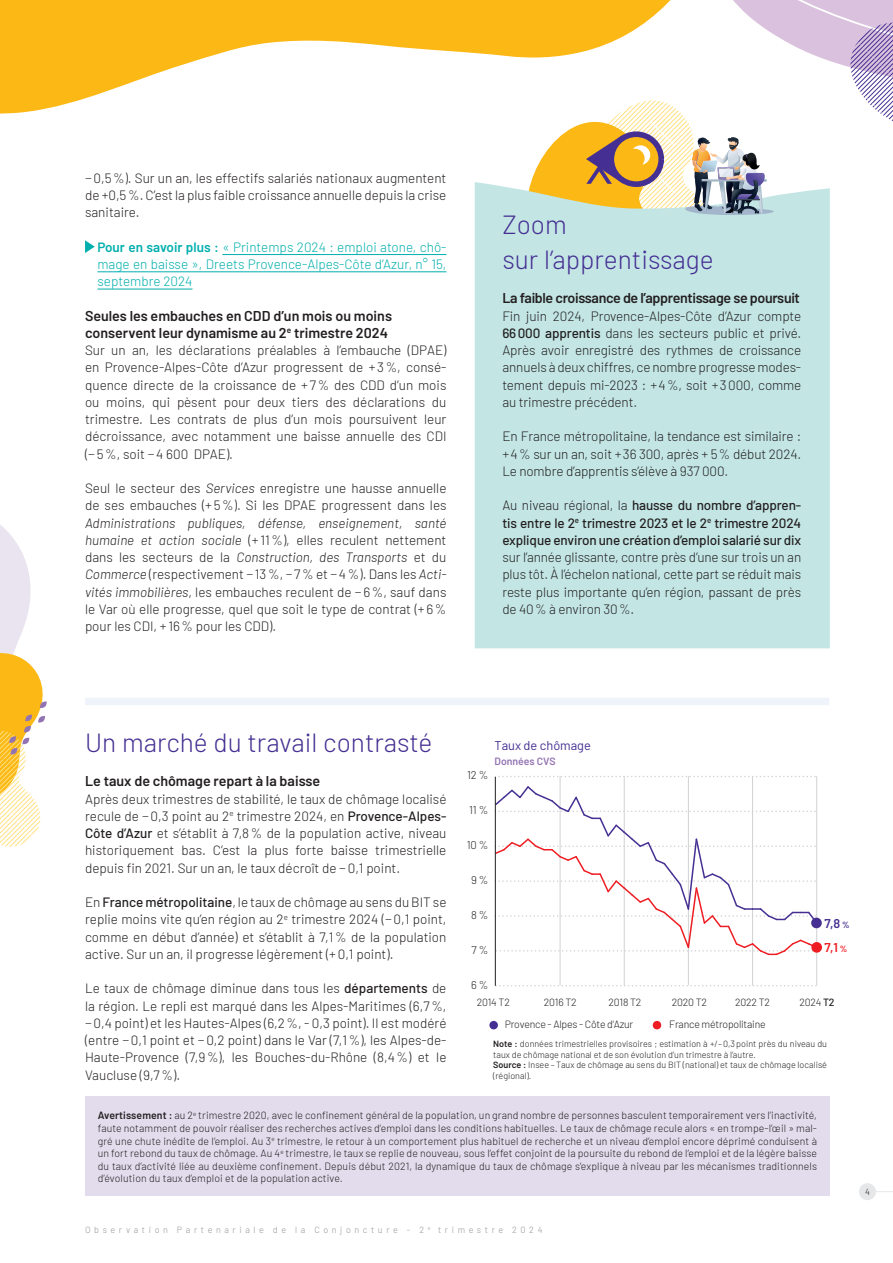
<style>
.page{position:relative;width:893px;height:1263px;background:#fff}
.page>*{position:absolute;margin:0;border:0;box-sizing:border-box;transform-origin:0 0}
.t1{font:300 26.25px/34.5px "Barlow";color:#452f92}
.t2{font:600 14.25px/17.2px "Barlow";color:#231f20}
.t3{font:600 14.25px "Barlow";letter-spacing:-.025em;color:#231f20}
.t4{font:300 13.5px/17.2px "Barlow";color:#231f20;text-align:justify}
.t5{font:500 13.5px/17.2px "Barlow";letter-spacing:-.01em;color:#231f20;text-align:justify}
.t6{font:300 13.5px/17.2px "Barlow";color:#00afad;text-align:justify}
.t7{font:12.75px "Barlow";color:#452f92}
.t8{font:600 12.75px/24.6px "Barlow";color:#452f92}
.t9{font:300 11.25px "Barlow";color:#231f20}
.t10{font:300 10.5px/12.6px "Barlow";letter-spacing:-.02em;color:#231f20;text-align:justify}
.t11{font:600 10.5px "Barlow";color:#9374b3}
.t12{font:300 9px/10.8px "Barlow";color:#231f20}
.t13{font:300 9px "Barlow";letter-spacing:.4em;color:#939598}
.s1{font-weight:600}
.s2{font-style:italic}
.s3{font-weight:500}
.s4{font-weight:300}
.s5{font-size:9px}
.s6{color:#ee1d23}
.s7{font-size:9px;color:#ee1d23}
</style>
<div class="page">
<div style="left:475px;top:182px;width:355px;height:466px;background:#c3e6e5"></div>
<svg style="left:0;top:525px;width:47px;height:322px"></svg>
<hr style="left:222px;top:254px;width:224px;height:1px;background:#00afad">
<hr style="left:97px;top:272px;width:349px;height:1px;background:#00afad">
<hr style="left:97px;top:289px;width:95px;height:1px;background:#00afad">
<svg style="left:85px;top:240px;width:10px;height:13px"></svg>
<svg style="left:876px;top:1191px;width:17px;height:1px"></svg>
<div style="left:859px;top:1183px;width:17px;height:17px;background:#e6e7e9;border-radius:50%"></div>
<svg style="left:0;top:0;width:523px;height:114px;fill:#fcb814"></svg>
<svg style="left:523px;top:0;width:370px;height:331px"></svg>
<div style="left:85px;top:698px;width:744px;height:7px;background:#eff4fa"></div>
<hr style="left:560px;top:776px;width:1px;height:209px;background:#d1d2d4">
<hr style="left:624px;top:776px;width:1px;height:209px;background:#d1d2d4">
<hr style="left:688px;top:776px;width:1px;height:209px;background:#d1d2d4">
<hr style="left:752px;top:776px;width:1px;height:209px;background:#d1d2d4">
<hr style="left:816px;top:776px;width:1px;height:209px;background:#d1d2d4">
<svg style="left:496px;top:985px;width:321px;height:1px"></svg>
<svg style="left:495px;top:776px;width:321px;height:1px"></svg>
<svg style="left:494px;top:785px;width:324px;height:171px"></svg>
<div style="left:489px;top:1021px;width:9px;height:8px;background:#452f92;border-radius:50%"></div>
<svg style="left:652px;top:1021px;width:10px;height:9px"></svg>
<div style="left:811px;top:918px;width:11px;height:10px;background:#452f92;border-radius:50%"></div>
<div style="left:811px;top:942px;width:11px;height:11px;background:#ee1d23;border-radius:50%"></div>
<hr style="left:495px;top:777px;width:1px;height:209px;background:#231f20">
<div style="left:85px;top:1096px;width:745px;height:99px;background:#e3dced"></div>
<p class="t4" style="left:85px;top:168px;width:363px">−0,5%). Sur un an, les effectifs salariés nationaux augmentent de +0,5%. C’est la plus faible croissance annuelle depuis la crise sanitaire.</p>
<p class="t6" style="left:97px;top:237px;width:351px"><span class="s1">Pour en savoir plus :</span> « Printemps 2024 : emploi atone, chô&shy;mage en baisse », Dreets Provence-Alpes-Côte d’Azur, n° 15, septembre 2024</p>
<p class="t2" style="left:85px;top:306px;width:308px">Seules les embauches en CDD d’un mois ou moins conservent leur dynamisme au 2<sup>e</sup> trimestre 2024</p>
<p class="t4" style="left:85px;top:341px;width:363px">Sur un an, les déclarations préalables à l’embauche (DPAE) en Provence-Alpes-Côte d’Azur progressent de +3%, consé&shy;quence directe de la croissance de + 7% des CDD d’un mois ou moins, qui pèsent pour deux tiers des déclarations du trimestre. Les contrats de plus d’un mois poursuivent leur décroissance, avec notamment une baisse annuelle des CDI (−5%, soit −4 600 DPAE).</p>
<p class="t4" style="left:85px;top:479px;width:363px">Seul le secteur des <span class="s2">Services</span> enregistre une hausse annuelle de ses embauches (+5%). Si les DPAE progressent dans les</p>
<p class="t4" style="left:85px;top:513px;width:363px"><span class="s2">Administrations publiques, défense, enseignement, santé humaine et action sociale</span> (+11%), elles reculent nettement dans les secteurs de la <span class="s2">Construction, des Transports</span> et du <span class="s2">Commerce</span> (respectivement −13%, −7% et −4%). Dans les <span class="s2">Acti&shy;vités immobilières</span>, les embauches reculent de −6%, sauf dans le Var où elle progresse, quel que soit le type de contrat (+6% pour les CDI, +16% pour les CDD).</p>
<h1 class="t1" style="left:502px;top:206px;width:213px">Zoom<br>sur l’apprentissage</h1>
<p class="t3" style="left:502px;top:288px;width:299px">La faible croissance de l’apprentissage se poursuit</p>
<p class="t4" style="left:502px;top:306px;width:300px">Fin juin 2024, Provence-Alpes-Côte d’Azur compte <span class="s3">66000 apprentis</span> dans les secteurs public et privé.<br>Après avoir enregistré des rythmes de croissance annuels à deux chiffres, ce nombre progresse modes&shy;tement depuis mi-2023 : +4%, soit +3000, comme au trimestre précédent.</p>
<p class="t4" style="left:502px;top:427px;width:300px">En France métropolitaine, la tendance est similaire : +4% sur un an, soit +36 300, après + 5% début 2024.<br>Le nombre d’apprentis s’élève à 937 000.</p>
<p class="t5" style="left:502px;top:496px;width:300px"><span class="s4">Au niveau régional, la</span> hausse du nombre d’appren&shy;tis entre le 2<sup>e</sup> trimestre 2023 et le 2<sup>e</sup> trimestre 2024 explique environ une création d’emploi salarié sur dix</p>
<p class="t4" style="left:502px;top:548px;width:300px">sur l’année glissante, contre près d’une sur trois un an plus tôt. À l’échelon national, cette part se réduit mais reste plus importante qu’en région, passant de près de 40% à environ 30%.</p>
<h1 class="t1" style="left:85px;top:723px;width:349px">Un marché du travail contrasté</h1>
<p class="t2" style="left:85px;top:771px;width:237px">Le taux de chômage repart à la baisse</p>
<p class="t4" style="left:85px;top:789px;width:363px">Après deux trimestres de stabilité, le taux de chômage localisé recule de −0,3 point au 2<sup>e</sup> trimestre 2024, en <span class="s3">Provence-Alpes-Côte d’Azur</span> et s’établit à 7,8% de la population active, niveau historiquement bas. C’est la plus forte baisse trimestrielle depuis fin 2021. Sur un an, le taux décroît de −0,1 point.</p>
<p class="t4" style="left:85px;top:893px;width:363px">En <span class="s3">France métropolitaine</span>, le taux de chômage au sens du BIT se replie moins vite qu’en région au 2<sup>e</sup> trimestre 2024 (−0,1 point, comme en début d’année) et s’établit à 7,1% de la population active. Sur un an, il progresse légèrement (+0,1 point).</p>
<p class="t4" style="left:85px;top:979px;width:363px">Le taux de chômage diminue dans tous les <span class="s3">départements</span> de la région. Le repli est marqué dans les Alpes-Maritimes (6,7%, −0,4 point) et les Hautes-Alpes (6,2%, - 0,3 point). Il est modéré (entre −0,1 point et −0,2 point) dans le Var (7,1%), les Alpes-de-Haute-Provence (7,9%), les Bouches-du-Rhône (8,4%) et le Vaucluse (9,7%).</p>
<p class="t9" style="left:467px;top:767px;width:23px">12 %</p>
<p class="t7" style="left:495px;top:736px;width:98px">Taux de chômage</p>
<p class="t11" style="left:495px;top:754px;width:62px">Données CVS</p>
<p class="t9" style="left:469px;top:802px;width:21px">11 %</p>
<p class="t9" style="left:467px;top:837px;width:23px">10 %</p>
<p class="t9" style="left:471px;top:872px;width:19px">9 %</p>
<p class="t9" style="left:471px;top:907px;width:19px">8 %</p>
<p class="t9" style="left:472px;top:941px;width:18px">7 %</p>
<p class="t9" style="left:471px;top:976px;width:19px">6 %</p>
<p class="t8" style="left:824px;top:910px;width:26px">7,8 <span class="s5">%<br></span><span class="s6">7,1</span> <span class="s7">%</span></p>
<p class="t10" style="left:477px;top:995px;width:35px">2014 T2</p>
<p class="t10" style="left:544px;top:995px;width:34px">2016 T2</p>
<p class="t10" style="left:609px;top:995px;width:34px">2018 T2</p>
<p class="t10" style="left:672px;top:995px;width:37px">2020 T2</p>
<p class="t10" style="left:735px;top:995px;width:36px">2022 T2</p>
<p class="t10" style="left:799px;top:995px;width:37px">2024 <span class="s3">T2</span></p>
<p class="t10" style="left:505px;top:1017px;width:130px">Provence - Alpes - Côte d’Azur</p>
<p class="t10" style="left:669px;top:1017px;width:98px">France métropolitaine</p>
<p class="t12" style="left:493px;top:1037px;width:335px"><span class="s1">Note :</span> données trimestrielles provisoires ; estimation à +/–0,3point près du niveau du taux de chômage national et de son évolution d’un trimestre à l’autre.<br><span class="s1">Source :</span> Insee –Taux de chômage au sens du BIT (national) et taux de chômage localisé (régional).</p>
<p class="t10" style="left:98px;top:1108px;width:721px"><span class="s1">Avertissement :</span> au 2<sup>e</sup> trimestre 2020, avec le confinement général de la population, un grand nombre de personnes basculent temporairement vers l’inactivité, faute notamment de pouvoir réaliser des recherches actives d’emploi dans les conditions habituelles. Le taux de chômage recule alors « en trompe-l’œil » mal&shy;gré une chute inédite de l’emploi. Au 3<sup>e</sup> trimestre, le retour à un comportement plus habituel de recherche et un niveau d’emploi encore déprimé conduisent à un fort rebond du taux de chômage. Au 4<sup>e</sup> trimestre, le taux se replie de nouveau, sous l’effet conjoint de la poursuite du rebond de l’emploi et de la légère baisse du taux d’activité liée au deuxième confinement. Depuis début 2021, la dynamique du taux de chômage s'explique à niveau par les mécanismes traditionnels d’évolution du taux d’emploi et de la population active.</p>
<p class="t13" style="left:85px;top:1223px;width:459px">Observation Partenariale de la Conjoncture - 2 <sup>e</sup> trimestre 2024</p>
<p class="t12" style="left:865px;top:1185px;width:6px">4</p>
</div>
